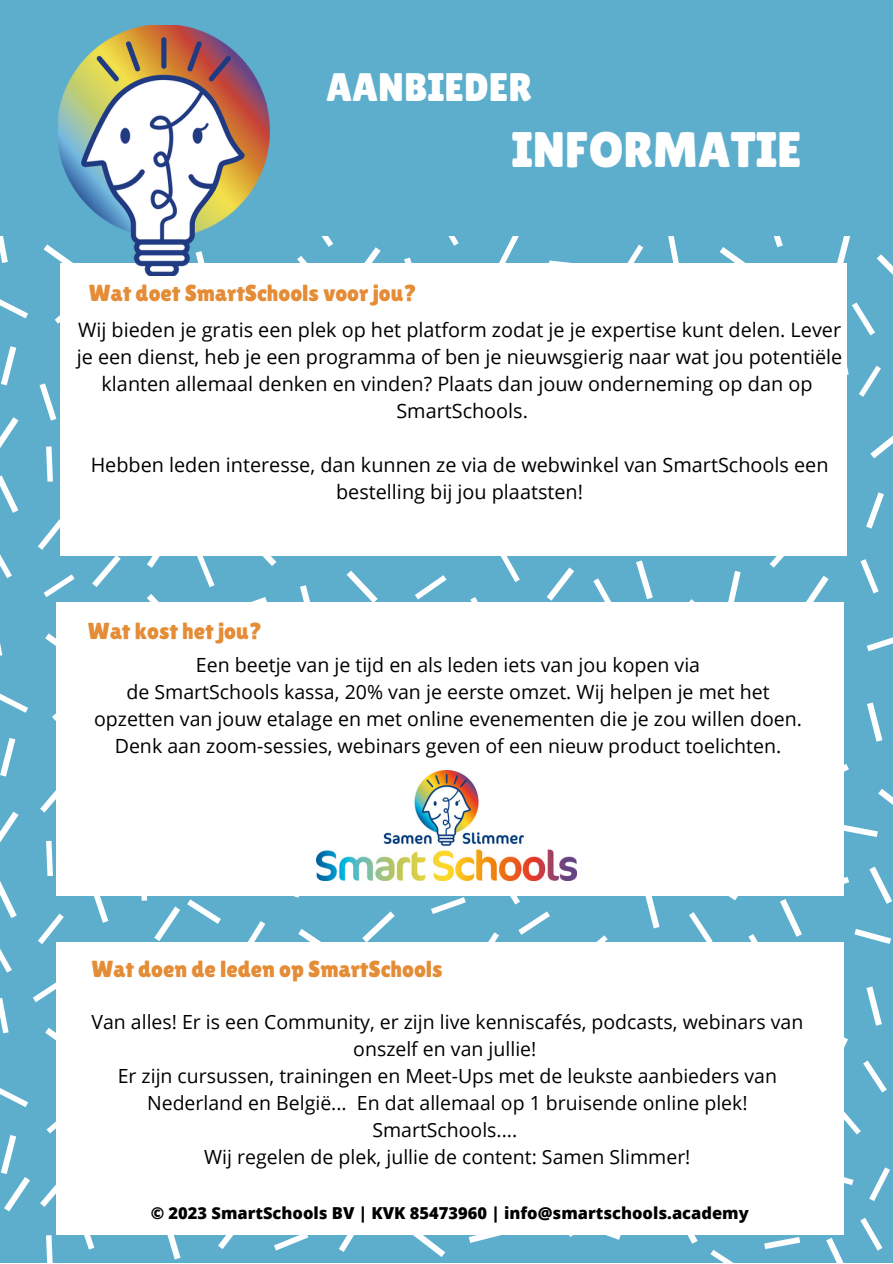
<style>
.page{position:relative;width:893px;height:1264px;background:#fff}
.page>*{position:absolute;margin:0;border:0;box-sizing:border-box;transform-origin:0 0}
.t1{font:49.95px "Lilita One";color:#fff}
.t2{font:39.75px "Lilita One";color:#fff}
.t3{font:23.1px "Lilita One";color:#e58c37}
.t4{font:19.8px/27px "Open Sans";color:#000;text-align:center}
.t5{font:19.5px/27px "Open Sans";color:#000;text-align:center}
.t6{font:800 16.5px "Open Sans";color:#000}
</style>
<div class="page">
<div style="left:0;top:0;width:892px;height:1262px;background:#5daecc"></div>
<svg style="left:0;top:236px;width:8px;height:27px"></svg>
<svg style="left:38px;top:519px;width:22px;height:31px"></svg>
<svg style="left:0;top:643px;width:2px;height:13px"></svg>
<svg style="left:0;top:417px;width:18px;height:31px"></svg>
<svg style="left:55px;top:315px;width:5px;height:9px"></svg>
<svg style="left:867px;top:702px;width:15px;height:39px"></svg>
<svg style="left:806px;top:575px;width:22px;height:27px"></svg>
<svg style="left:866px;top:492px;width:17px;height:36px"></svg>
<svg style="left:593px;top:578px;width:19px;height:24px"></svg>
<svg style="left:876px;top:254px;width:16px;height:20px"></svg>
<svg style="left:773px;top:236px;width:9px;height:11px"></svg>
<svg style="left:644px;top:895px;width:15px;height:33px"></svg>
<svg style="left:674px;top:1234px;width:23px;height:9px"></svg>
<svg style="left:764px;top:1237px;width:36px;height:12px"></svg>
<svg style="left:38px;top:913px;width:26px;height:31px"></svg>
<svg style="left:0;top:811px;width:18px;height:32px"></svg>
<svg style="left:412px;top:1234px;width:33px;height:22px"></svg>
<svg style="left:339px;top:1234px;width:23px;height:17px"></svg>
<svg style="left:52px;top:713px;width:4px;height:7px"></svg>
<svg style="left:251px;top:597px;width:16px;height:5px"></svg>
<svg style="left:404px;top:257px;width:8px;height:6px"></svg>
<svg style="left:415px;top:575px;width:31px;height:24px"></svg>
<svg style="left:549px;top:260px;width:22px;height:3px"></svg>
<svg style="left:187px;top:899px;width:34px;height:24px"></svg>
<svg style="left:45px;top:1028px;width:11px;height:13px"></svg>
<svg style="left:860px;top:1218px;width:22px;height:32px"></svg>
<svg style="left:863px;top:1060px;width:23px;height:32px"></svg>
<svg style="left:297px;top:256px;width:10px;height:7px"></svg>
<svg style="left:46px;top:1235px;width:7px;height:27px"></svg>
<svg style="left:0;top:1088px;width:28px;height:19px"></svg>
<svg style="left:362px;top:911px;width:32px;height:31px"></svg>
<svg style="left:164px;top:1234px;width:16px;height:25px"></svg>
<svg style="left:264px;top:895px;width:36px;height:2px"></svg>
<svg style="left:780px;top:899px;width:21px;height:37px"></svg>
<svg style="left:843px;top:824px;width:34px;height:13px"></svg>
<svg style="left:431px;top:897px;width:35px;height:17px"></svg>
<svg style="left:44px;top:244px;width:14px;height:16px"></svg>
<svg style="left:1px;top:346px;width:15px;height:39px"></svg>
<svg style="left:44px;top:574px;width:31px;height:23px"></svg>
<svg style="left:499px;top:555px;width:21px;height:27px"></svg>
<svg style="left:769px;top:555px;width:27px;height:12px"></svg>
<svg style="left:860px;top:559px;width:18px;height:34px"></svg>
<svg style="left:689px;top:599px;width:6px;height:3px"></svg>
<svg style="left:668px;top:236px;width:11px;height:27px"></svg>
<svg style="left:197px;top:555px;width:17px;height:32px"></svg>
<svg style="left:468px;top:1234px;width:39px;height:8px"></svg>
<svg style="left:585px;top:1234px;width:36px;height:5px"></svg>
<svg style="left:0;top:738px;width:15px;height:38px"></svg>
<svg style="left:0;top:998px;width:9px;height:35px"></svg>
<svg style="left:154px;top:906px;width:26px;height:35px"></svg>
<svg style="left:300px;top:585px;width:10px;height:17px"></svg>
<svg style="left:843px;top:1106px;width:17px;height:28px"></svg>
<svg style="left:448px;top:236px;width:10px;height:10px"></svg>
<svg style="left:298px;top:929px;width:23px;height:13px"></svg>
<svg style="left:248px;top:921px;width:17px;height:21px"></svg>
<svg style="left:704px;top:895px;width:34px;height:5px"></svg>
<svg style="left:518px;top:911px;width:32px;height:23px"></svg>
<svg style="left:0;top:475px;width:18px;height:38px"></svg>
<svg style="left:40px;top:383px;width:16px;height:37px"></svg>
<svg style="left:728px;top:571px;width:12px;height:31px"></svg>
<svg style="left:546px;top:567px;width:28px;height:33px"></svg>
<svg style="left:92px;top:555px;width:29px;height:32px"></svg>
<svg style="left:0;top:949px;width:12px;height:23px"></svg>
<svg style="left:40px;top:790px;width:16px;height:22px"></svg>
<svg style="left:140px;top:895px;width:7px;height:5px"></svg>
<svg style="left:826px;top:1238px;width:17px;height:24px"></svg>
<svg style="left:843px;top:1036px;width:5px;height:35px"></svg>
<svg style="left:364px;top:247px;width:16px;height:16px"></svg>
<svg style="left:47px;top:1121px;width:9px;height:12px"></svg>
<svg style="left:869px;top:866px;width:23px;height:37px"></svg>
<svg style="left:0;top:554px;width:12px;height:24px"></svg>
<svg style="left:46px;top:446px;width:7px;height:35px"></svg>
<svg style="left:0;top:299px;width:28px;height:19px"></svg>
<svg style="left:147px;top:594px;width:12px;height:8px"></svg>
<svg style="left:147px;top:555px;width:26px;height:13px"></svg>
<svg style="left:847px;top:302px;width:33px;height:95px"></svg>
<svg style="left:870px;top:436px;width:22px;height:22px"></svg>
<svg style="left:636px;top:560px;width:16px;height:39px"></svg>
<svg style="left:837px;top:236px;width:14px;height:27px"></svg>
<svg style="left:719px;top:247px;width:27px;height:16px"></svg>
<svg style="left:627px;top:245px;width:16px;height:18px"></svg>
<svg style="left:710px;top:1250px;width:22px;height:12px"></svg>
<svg style="left:553px;top:1234px;width:22px;height:2px"></svg>
<svg style="left:45px;top:633px;width:11px;height:13px"></svg>
<svg style="left:0;top:881px;width:17px;height:37px"></svg>
<svg style="left:33px;top:982px;width:23px;height:20px"></svg>
<svg style="left:46px;top:840px;width:7px;height:36px"></svg>
<svg style="left:0;top:693px;width:28px;height:19px"></svg>
<svg style="left:274px;top:1234px;width:34px;height:16px"></svg>
<svg style="left:222px;top:555px;width:104px;height:11px"></svg>
<svg style="left:346px;top:570px;width:31px;height:32px"></svg>
<svg style="left:470px;top:597px;width:8px;height:5px"></svg>
<svg style="left:91px;top:895px;width:17px;height:27px"></svg>
<svg style="left:1px;top:1135px;width:29px;height:76px"></svg>
<svg style="left:869px;top:1167px;width:20px;height:34px"></svg>
<svg style="left:843px;top:1170px;width:10px;height:15px"></svg>
<svg style="left:866px;top:986px;width:15px;height:39px"></svg>
<svg style="left:499px;top:236px;width:19px;height:27px"></svg>
<svg style="left:321px;top:236px;width:12px;height:11px"></svg>
<svg style="left:40px;top:1184px;width:16px;height:22px"></svg>
<svg style="left:77px;top:1234px;width:17px;height:15px"></svg>
<svg style="left:194px;top:1234px;width:71px;height:15px"></svg>
<svg style="left:854px;top:929px;width:37px;height:15px"></svg>
<svg style="left:748px;top:934px;width:10px;height:8px"></svg>
<svg style="left:843px;top:876px;width:6px;height:17px"></svg>
<svg style="left:867px;top:637px;width:25px;height:14px"></svg>
<svg style="left:689px;top:912px;width:23px;height:30px"></svg>
<svg style="left:843px;top:764px;width:5px;height:22px"></svg>
<svg style="left:878px;top:789px;width:14px;height:15px"></svg>
<svg style="left:596px;top:935px;width:11px;height:7px"></svg>
<svg style="left:496px;top:895px;width:24px;height:9px"></svg>
<svg style="left:488px;top:932px;width:11px;height:10px"></svg>
<div style="left:794px;top:602px;width:49px;height:293px;background:#fff"></div>
<div style="left:105px;top:602px;width:689px;height:293px;background:#fff"></div>
<div style="left:56px;top:602px;width:49px;height:293px;background:#fff"></div>
<div style="left:798px;top:263px;width:49px;height:292px;background:#fff"></div>
<div style="left:109px;top:263px;width:689px;height:292px;background:#fff"></div>
<div style="left:60px;top:263px;width:49px;height:292px;background:#fff"></div>
<div style="left:794px;top:942px;width:49px;height:292px;background:#fff"></div>
<div style="left:105px;top:942px;width:689px;height:292px;background:#fff"></div>
<div style="left:56px;top:942px;width:49px;height:292px;background:#fff"></div>
<img style="left:58px;top:26px;width:212px;height:249px">
<img style="left:316px;top:770px;width:260px;height:110px">
<h2 class="t2" style="left:326px;top:64px;width:207px">AANBIEDER</h2>
<p class="t3" style="left:89px;top:279px;width:330px">Wat doet SmartSchools voorjou?</p>
<h1 class="t1" style="left:511px;top:120px;width:292px">INFORMATIE</h1>
<p class="t4" style="left:77px;top:315px;width:767px">Wij bieden je gratis een plek op het platform zodat je je expertise kunt delen. Lever je een dienst, heb je een programma of ben je nieuwsgierig naar wat jou potentiële klanten allemaal denken en vinden? Plaats dan jouw onderneming op dan op SmartSchools.</p>
<p class="t4" style="left:91px;top:450px;width:739px">Hebben leden interesse, dan kunnen ze via de webwinkel van SmartSchools een bestelling bij jou plaatsten!</p>
<p class="t3" style="left:88px;top:617px;width:176px">Wat kost het jou?</p>
<p class="t5" style="left:94px;top:651px;width:709px">Een beetje van je tijd en als leden iets van jou kopen via<br>de SmartSchools kassa, 20% van je eerste omzet. Wij helpen je met het opzetten van jouw etalage en met online evenementen die je zou willen doen.<br>Denk aan zoom-sessies, webinars geven of een nieuw product toelichten.</p>
<p class="t3" style="left:91px;top:955px;width:353px">Wat doen de leden op SmartSchools</p>
<p class="t5" style="left:91px;top:1007px;width:713px">Van alles! Er is een Community, er zijn live kenniscafés, podcasts, webinars van onszelf en van jullie!<br>Er zijn cursussen, trainingen en Meet-Ups met de leukste aanbieders van Nederland en België... En dat allemaal op 1 bruisende online plek!<br>SmartSchools....<br>Wij regelen de plek, jullie de content: Samen Slimmer!</p>
<p class="t6" style="left:151px;top:1201px;width:599px">© 2023 SmartSchools BV | KVK 85473960 | info@smartschools.academy</p>
</div>
